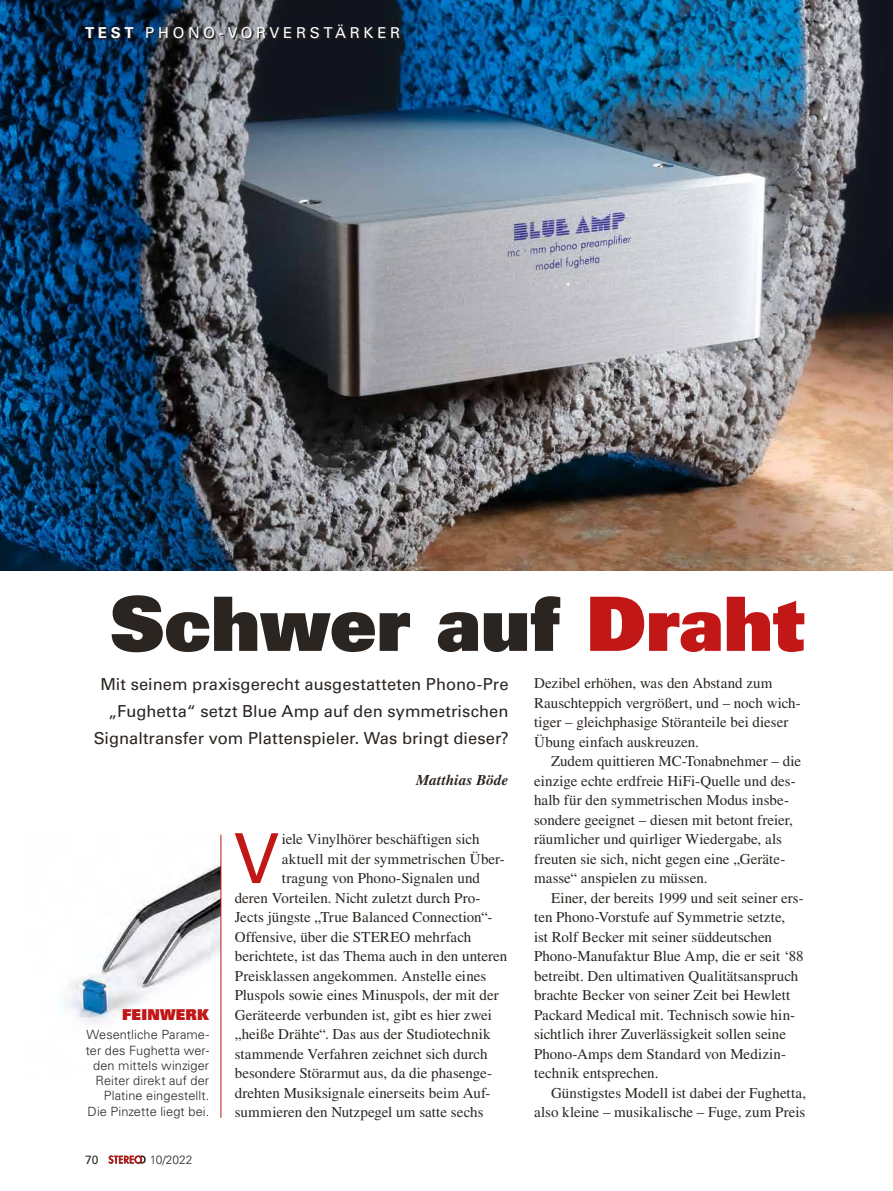
<style>
.page{position:relative;width:893px;height:1191px;background:#fff}
.page>*{position:absolute;margin:0;border:0;box-sizing:border-box;transform-origin:0 0}
.t1{font:75px "Univers LT Std X Black";color:#2a2521}
.t2{font:69px "Univers LT Std";color:#c11817}
.t3{font:16.5px/27px "Univers LT Std";letter-spacing:.005em;color:#2a2521;text-align:right}
.t4{font:15px/19.5px "Times LT Std";color:#2a2521}
.t5{font:15px "Univers LT Std";letter-spacing:.25em;color:#fff}
.t6{font:italic 700 15px "Times LT Std";letter-spacing:.01em;color:#2a2521}
.t7{font:15px "Univers LT Std X Black";letter-spacing:.015em;color:#c11817}
.t8{font:300 12.75px/15.3px "Univers LT Std";letter-spacing:.005em;color:#2a2521;text-align:right}
.t9{font:300 12px "Univers LT Std";color:#2a2521}
.t10{font:12px "Univers LT Std";color:#2a2521}
.s1{font-weight:700}
.s2{color:#c11817}
</style>
<div class="page">
<img style="left:0;top:0;width:893px;height:571px">
<svg style="left:108px;top:1155px;width:38px;height:8px"></svg>
<svg style="left:87px;top:26px;width:314px;height:14px;background:#2b333e"></svg>
<img style="left:66px;top:834px;width:155px;height:244px">
<hr style="left:221px;top:834px;width:1px;height:283px;background:#c11817">
<p class="t5" style="left:85px;top:24px;width:317px"><span class="s1">TEST</span> PHONO-VORVERSTÄRKER</p>
<h1 class="t1" style="left:110px;top:574px;width:696px">Schwer auf <span class="s2">Draht</span></h1>
<p class="t3" style="left:94px;top:670px;width:416px">Mit seinem praxisgerecht ausgestatteten Phono-Pre „Fughetta“ setzt Blue Amp auf den symmetrischen<br>Signaltransfer vom Plattenspieler. Was bringt dieser?</p>
<p class="t6" style="left:416px;top:770px;width:94px">Matthias Böde</p>
<p class="t7" style="left:122px;top:1004px;width:89px">FEINWERK</p>
<p class="t8" style="left:86px;top:1027px;width:125px">Wesentliche Parame&shy;ter des Fughetta wer&shy;den mittels winziger<br>Reiter direkt auf der<br>Platine eingestellt.<br>Die Pinzette liegt bei.</p>
<p class="t10" style="left:85px;top:1152px;width:15px">70</p>
<p class="t9" style="left:150px;top:1152px;width:44px">10/2022</p>
<h2 class="t2" style="left:234px;top:817px;width:48px">V</h2>
<p class="t4" style="left:282px;top:829px;width:199px">iele Vinylhörer beschäftigen sich</p>
<p class="t4" style="left:282px;top:848px;width:224px">aktuell mit der symmetrischen Über-</p>
<p class="t4" style="left:282px;top:868px;width:200px">tragung von Phono-Signalen und</p>
<p class="t4" style="left:235px;top:887px;width:247px">deren Vorteilen. Nicht zuletzt durch Pro-</p>
<p class="t4" style="left:235px;top:907px;width:259px">Jects jüngste „True Balanced Connection“-</p>
<p class="t4" style="left:235px;top:926px;width:238px">Offensive, über die STEREO mehrfach</p>
<p class="t4" style="left:235px;top:946px;width:274px">berichtete, ist das Thema auch in den unteren</p>
<p class="t4" style="left:235px;top:965px;width:253px">Preisklassen angekommen. Anstelle eines</p>
<p class="t4" style="left:235px;top:985px;width:265px">Pluspols sowie eines Minuspols, der mit der</p>
<p class="t4" style="left:235px;top:1004px;width:259px">Geräteerde verbunden ist, gibt es hier zwei</p>
<p class="t4" style="left:235px;top:1024px;width:258px">„heiße Drähte“. Das aus der Studiotechnik</p>
<p class="t4" style="left:235px;top:1043px;width:254px">stammende Verfahren zeichnet sich durch</p>
<p class="t4" style="left:235px;top:1063px;width:259px">besondere Störarmut aus, da die phasenge-</p>
<p class="t4" style="left:235px;top:1082px;width:257px">drehten Musiksignale einerseits beim Auf-</p>
<p class="t4" style="left:235px;top:1102px;width:250px">summieren den Nutzpegel um satte sechs</p>
<p class="t4" style="left:534px;top:673px;width:268px">Dezibel erhöhen, was den Abstand zum Rauschteppich vergrößert, und – noch wich&shy;tiger – gleichphasige Störanteile bei dieser Übung einfach auskreuzen.</p>
<p class="t4" style="left:534px;top:751px;width:269px;text-indent:17px">Zudem quittieren MC-Tonabnehmer – die einzige echte erdfreie HiFi-Quelle und des&shy;halb für den symmetrischen Modus insbe&shy;sondere geeignet – diesen mit betont freier, räumlicher und quirliger Wiedergabe, als freuten sie sich, nicht gegen eine „Geräte&shy;masse“ anspielen zu müssen.</p>
<p class="t4" style="left:534px;top:887px;width:271px;text-indent:17px">Einer, der bereits 1999 und seit seiner ers&shy;ten Phono-Vorstufe auf Symmetrie setzte,<br>ist Rolf Becker mit seiner süddeutschen Phono-Manufaktur Blue Amp, die er seit ‘88 betreibt. Den ultimativen Qualitätsanspruch brachte Becker von seiner Zeit bei Hewlett Packard Medical mit. Technisch sowie hin&shy;sichtlich ihrer Zuverlässigkeit sollen seine Phono-Amps dem Standard von Medizin&shy;technik entsprechen.</p>
<p class="t4" style="left:534px;top:1082px;width:274px;text-align:right">Günstigstes Modell ist dabei der Fughetta, also kleine – musikalische – Fuge, zum Preis</p>
</div>
